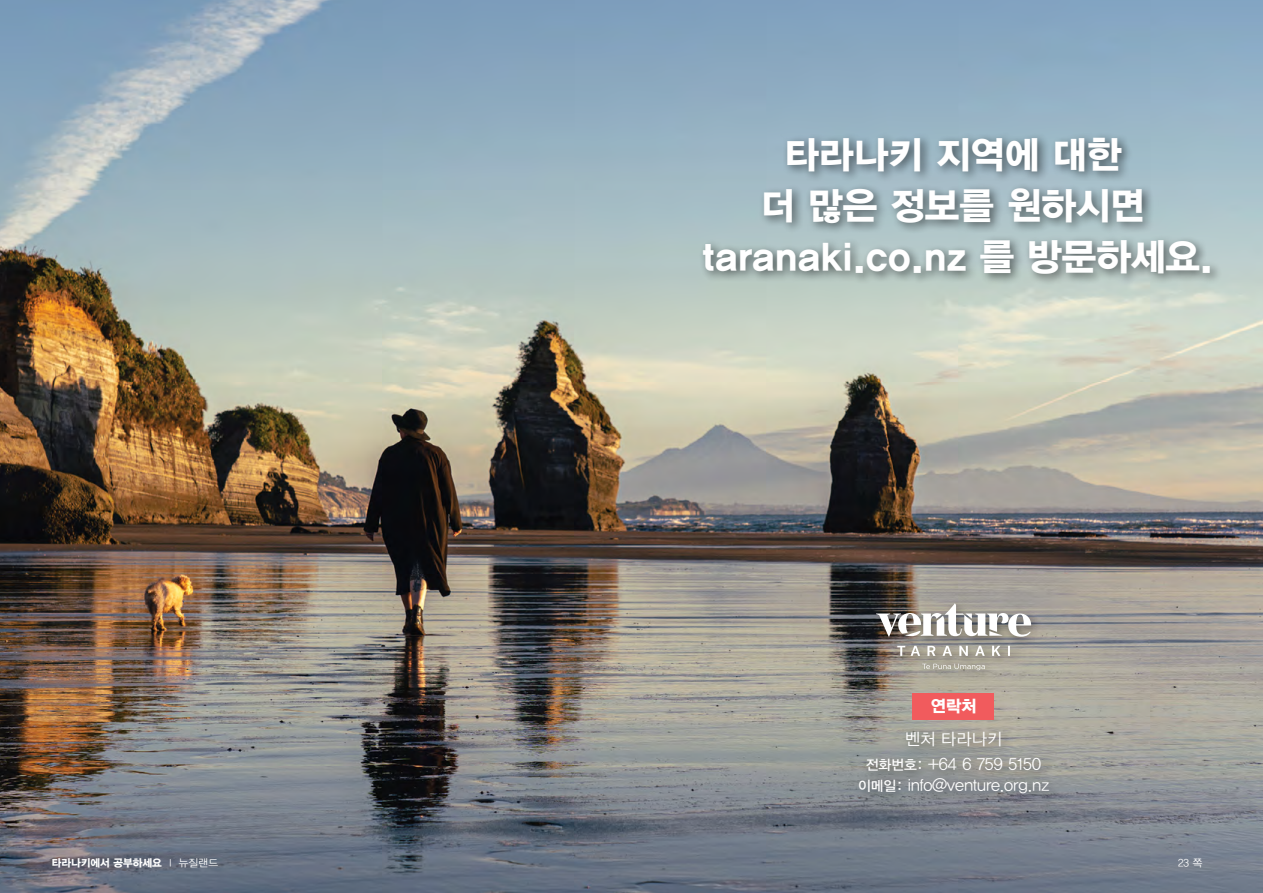
<style>
.page{position:relative;width:1263px;height:893px;background:#fff}
.page>*{position:absolute;margin:0;border:0;box-sizing:border-box;transform-origin:0 0}
.t1{font:37.5px/51px "YDIYGO360";color:#fff;text-align:center}
.t2{font:16.5px/25.8px "YDIYGO120";color:#fff;text-align:center}
.t3{font:16.5px "YDIYGO360";color:#fff}
.t4{font:10.5px "YDIYGO360";color:#fff}
.t5{font:10.5px "YDIYGO120";color:#fff}
.s1{font-family:"YDIYGO330";font-size:13.95px}
.s2{font-family:"YDIYGO120"}
</style>
<div class="page">
<img style="left:0;top:0;width:1263px;height:893px">
<div style="left:698px;top:131px;width:523px;height:155px;background:#000;opacity:.55"></div>
<div style="left:913px;top:694px;width:81px;height:26px;background:#f15b5d"></div>
<div style="left:852px;top:725px;width:209px;height:82px;background:#000;opacity:.45"></div>
<div style="left:871px;top:598px;width:172px;height:84px;background:#000;opacity:.45"></div>
<svg style="left:876px;top:603px;width:155px;height:53px"></svg>
<svg style="left:922px;top:664px;width:63px;height:6px"></svg>
<h1 class="t1" style="left:702px;top:129px;width:512px">타라나키 지역에 대한<br>더 많은 정보를 원하시면 taranaki.co.nz 를 방문하세요.</h1>
<p class="t3" style="left:931px;top:697px;width:47px">연락처</p>
<p class="t2" style="left:866px;top:726px;width:177px">벤처 타라나키<br><span class="s1">전화번호:</span> +64 6 759 5150</p>
<p class="t2" style="left:858px;top:773px;width:193px"><span class="s1">이메일:</span> info@venture.org.nz</p>
<p class="t4" style="left:52px;top:857px;width:168px">타라나키에서 공부하세요 <span class="s2">I 뉴질랜드</span></p>
<p class="t5" style="left:1178px;top:857px;width:26px">23 쪽</p>
</div>
